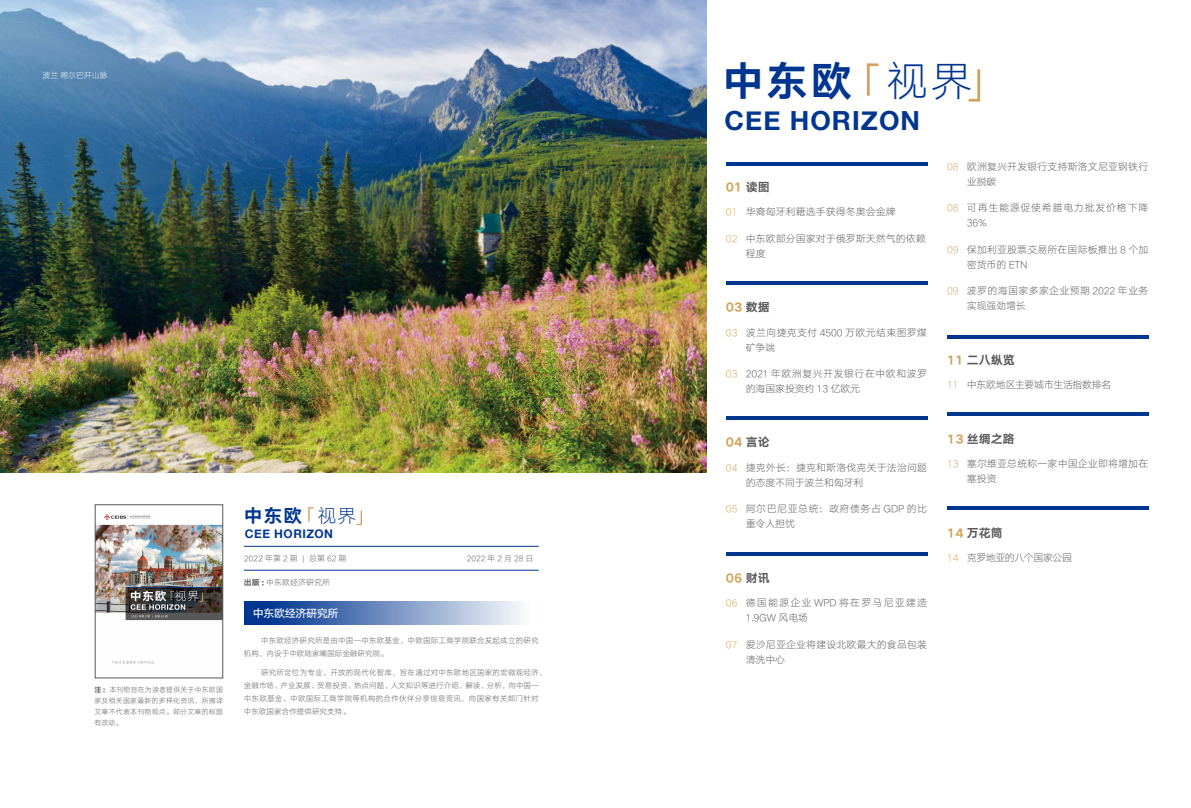
<style>
.page{position:relative;width:1191px;height:808px;background:#fff}
.page>*{position:absolute;margin:0;border:0;box-sizing:border-box;transform-origin:0 0}
.t1{font:41.6px "HY Qi Hei HZS";color:#003690}
.t2{font:700 26.3px "Helvetica Neue";letter-spacing:.04em;color:#003690}
.t3{font:18.8px "HY Qi Hei HZS";color:#003690}
.t4{font:12px "HY Qi Hei HZS";color:#595757}
.t5{font:12px "HY Qi Hei HZS";color:#d3a358}
.t6{font:700 11.9px "Helvetica Neue";letter-spacing:.04em;color:#003690}
.t7{font:11.1px "HY Qi Hei FZS";letter-spacing:-.04em;color:#fff}
.t8{font:10px/15px "HY Qi Hei DZS";letter-spacing:.005em;color:#595757}
.t9{font:10px/15px "HY Qi Hei DZS";letter-spacing:.03em;color:#595757}
.t10{font:10px/15px "HY Qi Hei DZS";letter-spacing:.045em;color:#595757}
.t11{font:10px/15px "HY Qi Hei DZS";letter-spacing:.115em;color:#595757}
.t12{font:10px/15px "HY Qi Hei DZS";letter-spacing:.05em;color:#595757}
.t13{font:10px/15px "HY Qi Hei DZS";letter-spacing:.07em;color:#595757}
.t14{font:10px "HY Qi Hei DZS";letter-spacing:-.04em;color:#595757}
.t15{font:10px "HY Qi Hei DZS";letter-spacing:-.05em;color:#595757}
.t16{font:8px "HY Qi Hei DZS";color:#595757}
.t17{font:8px "HY Qi Hei DZS";letter-spacing:.25em;color:#595757}
.t18{font:8px "HY Qi Hei DZS";letter-spacing:-.02em;color:#fff}
.t19{font:7.6px/13.1px "HY Qi Hei DZS";letter-spacing:.02em;color:#595757}
.t20{font:7px/11px "HY Qi Hei DZS";letter-spacing:.025em;color:#595757;text-align:justify}
.s1{font-family:"HY Qi Hei HZS"}
.s2{font-family:"HY Qi Hei DZS"}
.s3{color:#595757}
.s4{color:#d3a358}
</style>
<div class="page">
<img style="left:0;top:0;width:706px;height:472px">
<svg style="left:867px;top:63px;width:11px;height:33px"></svg>
<svg style="left:968px;top:69px;width:12px;height:33px"></svg>
<svg style="left:308px;top:507px;width:6px;height:15px"></svg>
<svg style="left:356px;top:510px;width:6px;height:15px"></svg>
<hr style="left:244px;top:546px;width:295px;height:1px;background:#003690">
<hr style="left:244px;top:570px;width:295px;height:1px;background:#003690">
<div style="left:244px;top:602px;width:294px;height:23px;background:linear-gradient(to right,#002687,#fff)"></div>
<hr style="left:726px;top:163px;width:201px;height:3px;background:#003690">
<hr style="left:726px;top:281px;width:201px;height:4px;background:#003690">
<hr style="left:726px;top:416px;width:201px;height:4px;background:#003690">
<hr style="left:726px;top:552px;width:201px;height:3px;background:#003690">
<hr style="left:947px;top:335px;width:201px;height:4px;background:#003690">
<hr style="left:947px;top:412px;width:201px;height:4px;background:#003690">
<hr style="left:947px;top:506px;width:201px;height:4px;background:#003690">
<img style="left:97px;top:514px;width:124px;height:150px">
<div style="left:95px;top:504px;width:128px;height:174px;border:1px solid #595757"></div>
<p class="t18" style="left:43px;top:70px;width:67px">波兰 喀尔巴阡山脉</p>
<p class="t20" style="left:94px;top:684px;width:130px"><span class="s1">注 :</span> 本刊物旨在为读者提供关于中东欧国家及相关国家最新的多样化资讯，所摘译文章不代表本刊物观点。部分文章的标题有改动。</p>
<h3 class="t3" style="left:244px;top:502px;width:114px">中东欧 <span class="s2">视界</span></h3>
<h3 class="t6" style="left:245px;top:524px;width:90px">CEE HORIZON</h3>
<p class="t16" style="left:244px;top:553px;width:104px">2022 年第 2 期 | 总第 62 期</p>
<p class="t17" style="left:467px;top:553px;width:68px">2022年2月28日</p>
<p class="t16" style="left:244px;top:577px;width:88px"><span class="s1">出版 :</span> 中东欧经济研究所</p>
<h3 class="t7" style="left:253px;top:606px;width:87px">中东欧经济研究所</h3>
<p class="t19" style="left:244px;top:633px;width:296px;text-indent:17px">中东欧经济研究所是由中国—中东欧基金、中欧国际工商学院联合发起成立的研究机构，内设于中欧陆家嘴国际金融研究院。</p>
<p class="t19" style="left:244px;top:665px;width:304px;text-indent:17px">研究所定位为专业、开放的现代化智库，旨在通过对中东欧地区国家的宏微观经济、金融市场、产业发展、贸易投资、热点问题、人文知识等进行介绍、解读、分析，向中国—中东欧基金、中欧国际工商学院等机构的合作伙伴分享信息资讯，向国家有关部门针对中东欧国家合作提供研究支持。</p>
<h1 class="t1" style="left:722px;top:51px;width:251px">中东欧 <span class="s2">视界</span></h1>
<h2 class="t2" style="left:724px;top:100px;width:197px">CEE HORIZON</h2>
<h3 class="t5" style="left:726px;top:178px;width:45px">01 <span class="s3">读图</span></h3>
<h3 class="t8" style="left:726px;top:204px;width:171px"><span class="s4">01</span> 华裔匈牙利籍选手获得冬奥会金牌</h3>
<h3 class="t8" style="left:746px;top:231px;width:181px;text-indent:-20px"><span class="s4">02</span> 中东欧部分国家对于俄罗斯天然气的依赖程度</h3>
<h3 class="t5" style="left:726px;top:298px;width:45px">03 <span class="s3">数据</span></h3>
<h3 class="t9" style="left:746px;top:325px;width:183px;text-indent:-20px"><span class="s4">03</span> 波兰向捷克支付 4500 万欧元结束图罗煤矿争端</h3>
<h3 class="t10" style="left:746px;top:366px;width:183px;text-indent:-20px"><span class="s4">03</span> 2021 年欧洲复兴开发银行在中欧和波罗的海国家投资约 13 亿欧元</h3>
<h3 class="t5" style="left:726px;top:434px;width:45px">04 <span class="s3">言论</span></h3>
<h3 class="t8" style="left:746px;top:460px;width:183px;text-indent:-20px"><span class="s4">04</span> 捷克外长：捷克和斯洛伐克关于法治问题的态度不同于波兰和匈牙利</h3>
<h3 class="t12" style="left:746px;top:501px;width:183px;text-indent:-20px"><span class="s4">05</span> 阿尔巴尼亚总统：政府债务占 GDP 的比重令人担忧</h3>
<h3 class="t5" style="left:726px;top:569px;width:45px">06 <span class="s3">财讯</span></h3>
<h3 class="t11" style="left:746px;top:595px;width:183px;text-indent:-20px"><span class="s4">06</span> 德国能源企业 WPD 将在罗马尼亚建造<br>1.9GW 风电场</h3>
<h3 class="t8" style="left:746px;top:637px;width:183px;text-indent:-20px"><span class="s4">07</span> 爱沙尼亚企业将建设北欧最大的食品包装清洗中心</h3>
<h3 class="t8" style="left:967px;top:159px;width:183px;text-indent:-20px"><span class="s4">08</span> 欧洲复兴开发银行支持斯洛文尼亚钢铁行业脱碳</h3>
<h3 class="t13" style="left:967px;top:200px;width:183px;text-indent:-20px"><span class="s4">08</span> 可再生能源促使希腊电力批发价格下降<br>36%</h3>
<h3 class="t8" style="left:967px;top:242px;width:183px;text-indent:-20px"><span class="s4">09</span> 保加利亚股票交易所在国际板推出 8 个加密货币的 ETN</h3>
<h3 class="t9" style="left:967px;top:283px;width:183px;text-indent:-20px"><span class="s4">09</span> 波罗的海国家多家企业预期 2022 年业务实现强劲增长</h3>
<h3 class="t4" style="left:947px;top:351px;width:69px"><span class="s4">11</span> 二八纵览</h3>
<h3 class="t14" style="left:947px;top:378px;width:166px"><span class="s4">11</span> 中东欧地区主要城市生活指数排名</h3>
<h3 class="t4" style="left:947px;top:430px;width:69px"><span class="s4">13</span> 丝绸之路</h3>
<h3 class="t8" style="left:967px;top:456px;width:183px;text-indent:-20px"><span class="s4">13</span> 塞尔维亚总统称一家中国企业即将增加在塞投资</h3>
<h3 class="t4" style="left:947px;top:524px;width:57px"><span class="s4">14</span> 万花筒</h3>
<h3 class="t15" style="left:947px;top:551px;width:126px"><span class="s4">14</span> 克罗地亚的八个国家公园</h3>
</div>
